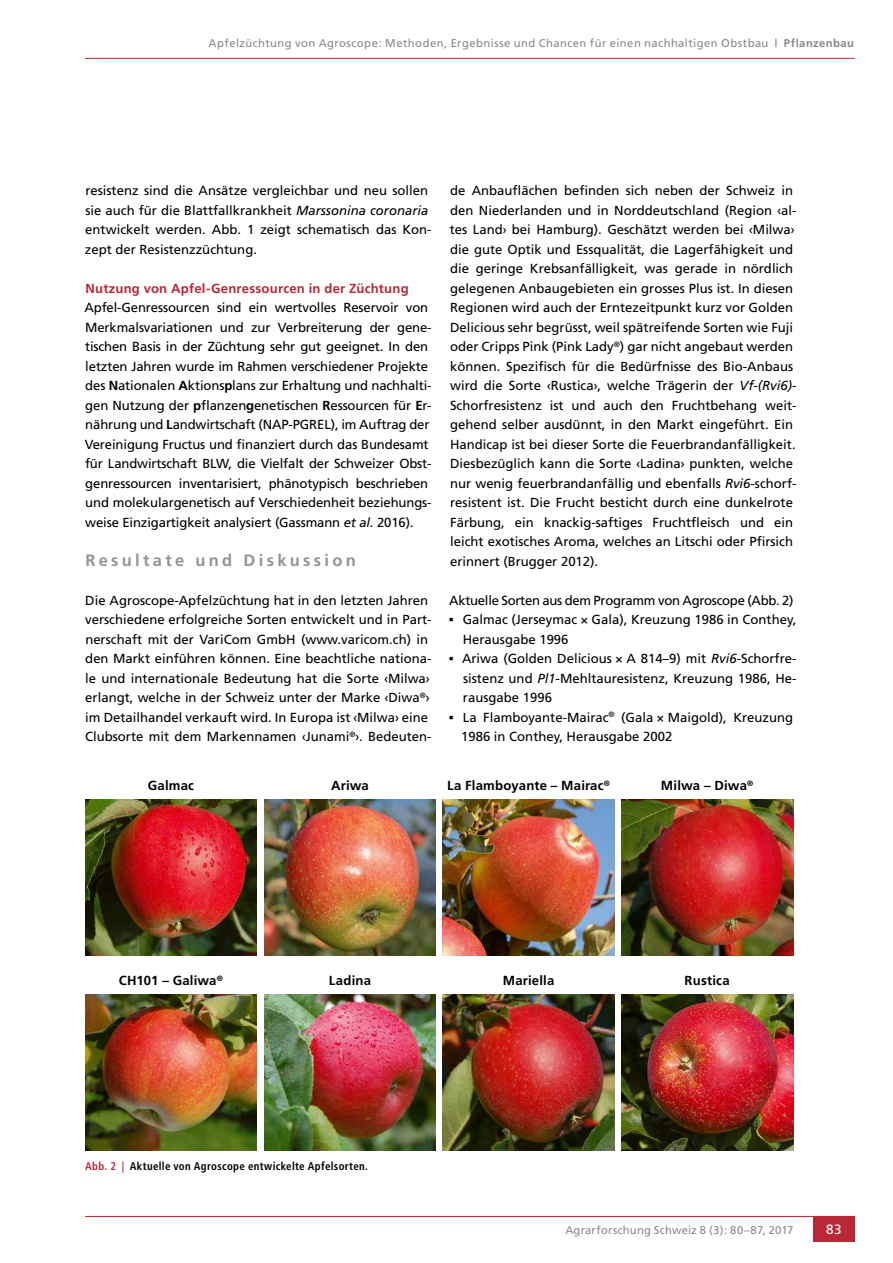
<style>
.page{position:relative;width:893px;height:1263px;background:#fff}
.page>*{position:absolute;margin:0;border:0;box-sizing:border-box;transform-origin:0 0}
.t1{font:700 16.5px "Frutiger";letter-spacing:.2em;color:#929493}
.t2{font:13.5px "Frutiger";color:#fff}
.t3{font:13.2px/19.5px "Frutiger";color:#000}
.t4{font:700 13.2px "Frutiger";letter-spacing:.015em;color:#000}
.t5{font:13.2px "Frutiger";letter-spacing:-.025em;color:#000}
.t6{font:700 13.2px "Frutiger";letter-spacing:.015em;color:#b82837}
.t7{font:11.25px "Frutiger";letter-spacing:.04em;color:#878988}
.t8{font:700 condensed 11.25px "Frutiger";letter-spacing:.03em;color:#000}
.t9{font:11.25px "Frutiger";letter-spacing:.02em;color:#878988}
.s1{font-weight:700}
.s2{font-style:italic}
.s3{font-family:"Universal Newswith Comm Pi"}
.s4{color:#b82837}
</style>
<div class="page">
<hr style="left:85px;top:1216px;width:770px;height:1px;background:#b82837">
<div style="left:813px;top:1216px;width:42px;height:26px;background:#b82837"></div>
<hr style="left:85px;top:58px;width:770px;height:1px;background:#b82837">
<img style="left:264px;top:800px;width:172px;height:156px">
<img style="left:85px;top:995px;width:172px;height:156px">
<img style="left:85px;top:800px;width:172px;height:156px">
<img style="left:443px;top:800px;width:171px;height:156px">
<img style="left:264px;top:995px;width:172px;height:156px">
<img style="left:443px;top:995px;width:171px;height:156px">
<img style="left:622px;top:800px;width:171px;height:155px">
<img style="left:622px;top:995px;width:171px;height:156px">
<p class="t7" style="left:209px;top:36px;width:647px">Apfelzüchtung von Agroscope: Methoden, Ergebnisse und Chancen für einen nachhaltigen Obstbau <span class="s1">| Pflanzenbau</span></p>
<p class="t3" style="left:85px;top:181px;width:348px">resistenz sind die Ansätze vergleichbar und neu sollen sie auch für die Blattfallkrankheit <span class="s2">Marssonina coronaria </span>entwickelt werden. Abb. 1 zeigt schematisch das Kon&shy;zept der Resistenzzüchtung.</p>
<p class="t6" style="left:85px;top:280px;width:325px">Nutzung von Apfel-Genressourcen in der Züchtung</p>
<p class="t3" style="left:84px;top:298px;width:349px">Apfel-Genressourcen sind ein wertvolles Reservoir von Merkmalsvariationen und zur Verbreiterung der gene&shy;tischen Basis in der Züchtung sehr gut geeignet. In den letzten Jahren wurde im Rahmen verschiedener Projekte des <span class="s1">N</span>ationalen <span class="s1">A</span>ktions<span class="s1">p</span>lans zur Erhaltung und nachhalti&shy;gen Nutzung der <span class="s1">p</span>flanzen<span class="s1">g</span>enetischen <span class="s1">R</span>essourcen für <span class="s1">E</span>r&shy;nährung und <span class="s1">L</span>andwirtschaft (NAP-PGREL), im Auftrag der Vereinigung Fructus und finanziert durch das Bundesamt für Landwirtschaft BLW, die Vielfalt der Schweizer Obst&shy;genressourcen inventarisiert, phänotypisch beschrieben und molekulargenetisch auf Verschiedenheit beziehungs&shy;weise Einzigartigkeit analysiert (Gassmann <span class="s2">et al.</span> 2016).</p>
<p class="t1" style="left:85px;top:550px;width:272px">Resultate und Diskussion</p>
<p class="t3" style="left:85px;top:590px;width:348px">Die Agroscope-Apfelzüchtung hat in den letzten Jahren verschiedene erfolgreiche Sorten entwickelt und in Part&shy;nerschaft mit der VariCom GmbH (www.varicom.ch) in den Markt einführen können. Eine beachtliche nationa&shy;le und internationale Bedeutung hat die Sorte ‹Milwa› erlangt, welche in der Schweiz unter der Marke ‹Diwa<sup>®</sup>› im Detailhandel verkauft wird. In Europa ist ‹Milwa› eine Clubsorte mit dem Markennamen ‹Junami<sup>®</sup>›. Bedeuten-</p>
<p class="t3" style="left:450px;top:181px;width:348px">de Anbauflächen befinden sich neben der Schweiz in den Niederlanden und in Norddeutschland (Region ‹al&shy;tes Land› bei Hamburg). Geschätzt werden bei ‹Milwa› die gute Optik und Essqualität, die Lagerfähigkeit und die geringe Krebsanfälligkeit, was gerade in nördlich gelegenen Anbaugebieten ein grosses Plus ist. In diesen Regionen wird auch der Erntezeitpunkt kurz vor Golden Delicious sehr begrüsst, weil spätreifende Sorten wie Fuji oder Cripps Pink (Pink Lady<sup>®</sup>) gar nicht angebaut werden können. Spezifisch für die Bedürfnisse des Bio-Anbaus wird die Sorte ‹Rustica›, welche Trägerin der <span class="s2">Vf-(Rvi6)</span>- Schorfresistenz ist und auch den Fruchtbehang weit&shy;gehend selber ausdünnt, in den Markt eingeführt. Ein Handicap ist bei dieser Sorte die Feuerbrandanfälligkeit.<br>Diesbezüglich kann die Sorte ‹Ladina› punkten, welche nur wenig feuerbrandanfällig und ebenfalls <span class="s2">Rvi6-</span>schorf&shy;resistent ist. Die Frucht besticht durch eine dunkelrote Färbung, ein knackig-saftiges Fruchtfleisch und ein leicht exotisches Aroma, welches an Litschi oder Pfirsich erinnert (Brugger 2012).</p>
<p class="t5" style="left:449px;top:592px;width:346px">Aktuelle Sorten aus dem Programm von Agroscope (Abb. 2)</p>
<p class="t3" style="left:463px;top:610px;width:335px;text-indent:-13px"><span class="s3">▪</span> Galmac (Jerseymac × Gala), Kreuzung 1986 in Conthey,<br>Herausgabe 1996</p>
<p class="t3" style="left:463px;top:649px;width:335px;text-align:justify;text-indent:-13px"><span class="s3">▪</span> Ariwa (Golden Delicious × A 814–9) mit <span class="s2">Rvi6-</span>Schorfre&shy;sistenz und <span class="s2">Pl1-</span>Mehltauresistenz, Kreuzung 1986, He&shy;rausgabe 1996</p>
<p class="t3" style="left:461px;top:707px;width:333px;text-indent:-12px"><span class="s3">▪</span> La Flamboyante-Mairac<sup>®</sup> (Gala × Maigold), Kreuzung<br>1986 in Conthey, Herausgabe 2002</p>
<p class="t4" style="left:148px;top:778px;width:48px">Galmac</p>
<p class="t4" style="left:331px;top:778px;width:39px">Ariwa</p>
<p class="t4" style="left:447px;top:778px;width:164px">La Flamboyante – Mairac<sup>®</sup></p>
<p class="t4" style="left:661px;top:778px;width:94px">Milwa – Diwa<sup>®</sup></p>
<p class="t4" style="left:119px;top:973px;width:105px">CH101 – Galiwa<sup>®</sup></p>
<p class="t4" style="left:329px;top:973px;width:44px">Ladina</p>
<p class="t8" style="left:85px;top:1159px;width:284px"><span class="s4">Abb. 2 |</span> Aktuelle von Agroscope entwickelte Apfelsorten.</p>
<p class="t4" style="left:503px;top:973px;width:53px">Mariella</p>
<p class="t4" style="left:685px;top:973px;width:47px">Rustica</p>
<p class="t9" style="left:565px;top:1223px;width:230px">Agrarforschung Schweiz 8 (3): 80–87, 2017</p>
<p class="t2" style="left:826px;top:1221px;width:17px">83</p>
</div>
